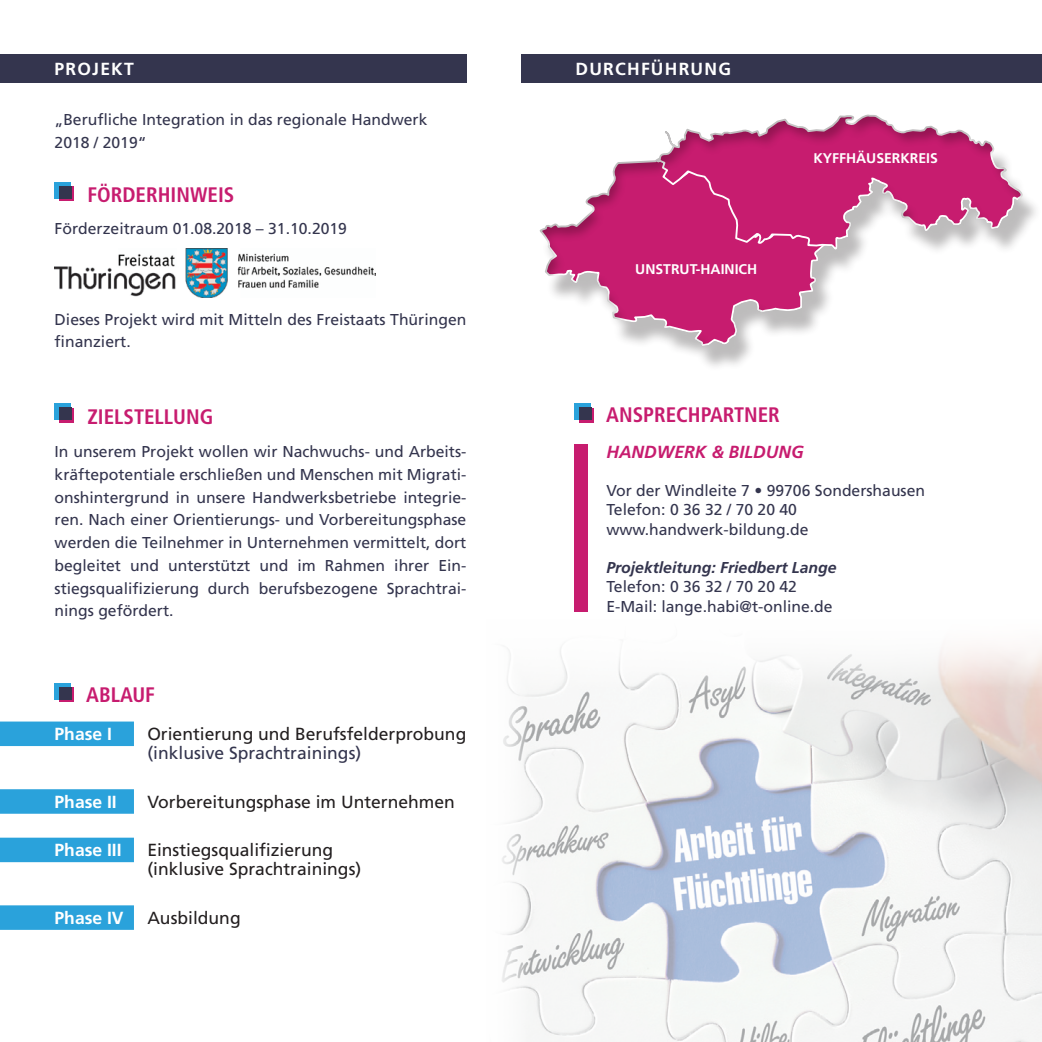
<style>
.page{position:relative;width:1042px;height:1042px;background:#fff}
.page>*{position:absolute;margin:0;border:0;box-sizing:border-box;transform-origin:0 0}
.t1{font:700 condensed 21px "Frutiger LT Std";color:#c71c6f}
.t2{font:17.5px/19.2px "Frutiger";color:#231f20}
.t3{font:700 17.5px "Frutiger";color:#fff}
.t4{font:17.5px "Frutiger";color:#34354e}
.t5{font:700 17.5px "Frutiger";letter-spacing:.07em;color:#fff}
.t6{font:italic 700 17.5px "Frutiger";color:#c71c6f}
.t7{font:15.75px/22.8px "Frutiger";color:#34354e}
.t8{font:italic 700 15.75px "Frutiger";color:#34354e}
.t9{font:700 14px "Frutiger";color:#fff}
</style>
<div class="page">
<div style="left:538px;top:112px;width:487px;height:311px;background:#231f20;opacity:.3"></div>
<img style="left:502px;top:647px;width:540px;height:395px">
<div style="left:0;top:55px;width:466px;height:28px;background:#34354e"></div>
<div style="left:0;top:721px;width:134px;height:25px;background:#2aa2db"></div>
<div style="left:0;top:789px;width:134px;height:25px;background:#2aa2db"></div>
<div style="left:0;top:837px;width:134px;height:25px;background:#2aa2db"></div>
<div style="left:0;top:905px;width:134px;height:25px;background:#2aa2db"></div>
<div style="left:521px;top:55px;width:521px;height:28px;background:#34354e"></div>
<div style="left:55px;top:403px;width:16px;height:17px;background:#2aa2db"></div>
<svg style="left:59px;top:408px;width:15px;height:14px"></svg>
<div style="left:59px;top:408px;width:12px;height:12px;background:#34354e"></div>
<div style="left:55px;top:683px;width:16px;height:16px;background:#2aa2db"></div>
<svg style="left:59px;top:687px;width:15px;height:15px"></svg>
<div style="left:59px;top:687px;width:12px;height:12px;background:#34354e"></div>
<div style="left:55px;top:182px;width:16px;height:16px;background:#2aa2db"></div>
<svg style="left:59px;top:186px;width:15px;height:15px"></svg>
<div style="left:59px;top:186px;width:12px;height:12px;background:#34354e"></div>
<div style="left:574px;top:403px;width:17px;height:17px;background:#2aa2db"></div>
<svg style="left:579px;top:408px;width:15px;height:14px"></svg>
<div style="left:579px;top:408px;width:12px;height:12px;background:#34354e"></div>
<div style="left:574px;top:444px;width:14px;height:168px;background:#c71c6f"></div>
<img style="left:55px;top:248px;width:320px;height:49px">
<p class="t5" style="left:55px;top:59px;width:81px">PROJEKT</p>
<p class="t7" style="left:55px;top:108px;width:374px">„Berufliche Integration in das regionale Handwerk<br>2018 / 2019“</p>
<h1 class="t1" style="left:87px;top:182px;width:149px">FÖRDERHINWEIS</h1>
<p class="t7" style="left:55px;top:217px;width:294px">Förderzeitraum 01.08.2018 – 31.10.2019</p>
<p class="t7" style="left:55px;top:308px;width:413px">Dieses Projekt wird mit Mitteln des Freistaats Thüringen finanziert.</p>
<h1 class="t1" style="left:87px;top:405px;width:127px">ZIELSTELLUNG</h1>
<p class="t7" style="left:55px;top:440px;width:413px;text-align:justify">In unserem Projekt wollen wir Nachwuchs- und Arbeits&shy;kräftepotentiale erschließen und Menschen mit Migrati&shy;onshintergrund in unsere Handwerksbetriebe integrie&shy;ren. Nach einer Orientierungs- und Vorbereitungsphase werden die Teilnehmer in Unternehmen vermittelt, dort begleitet und unterstützt und im Rahmen ihrer Ein&shy;stiegsqualifizierung durch berufsbezogene Sprachtrai&shy;nings gefördert.</p>
<h1 class="t1" style="left:86px;top:682px;width:70px">ABLAUF</h1>
<p class="t3" style="left:55px;top:724px;width:59px">Phase I</p>
<p class="t2" style="left:147px;top:724px;width:320px">Orientierung und Berufsfelderprobung</p>
<p class="t4" style="left:147px;top:743px;width:215px">(inklusive Sprachtrainings)</p>
<p class="t3" style="left:55px;top:791px;width:64px">Phase II</p>
<p class="t2" style="left:147px;top:792px;width:309px">Vorbereitungsphase im Unternehmen</p>
<p class="t3" style="left:55px;top:840px;width:69px">Phase III</p>
<p class="t2" style="left:147px;top:840px;width:215px">Einstiegsqualifizierung (inklusive Sprachtrainings)</p>
<p class="t3" style="left:55px;top:907px;width:71px">Phase IV</p>
<p class="t2" style="left:147px;top:908px;width:95px">Ausbildung</p>
<p class="t5" style="left:575px;top:59px;width:157px">DURCHFÜHRUNG</p>
<p class="t9" style="left:635px;top:261px;width:124px">UNSTRUT-HAINICH</p>
<p class="t9" style="left:813px;top:150px;width:126px">KYFFHÄUSERKREIS</p>
<h1 class="t1" style="left:606px;top:403px;width:175px">ANSPRECHPARTNER</h1>
<p class="t6" style="left:606px;top:441px;width:199px">HANDWERK &amp; BILDUNG</p>
<p class="t7" style="left:606px;top:481px;width:320px;line-height:19.2px">Vor der Windleite 7 • 99706 Sondershausen<br>Telefon: 0 36 32 / 70 20 40 www.handwerk-bildung.de</p>
<p class="t8" style="left:606px;top:558px;width:232px">Projektleitung: Friedbert Lange</p>
<p class="t7" style="left:606px;top:577px;width:228px;line-height:19.2px">Telefon: 0 36 32 / 70 20 42<br>E-Mail: lange.habi@t-online.de</p>
</div>
